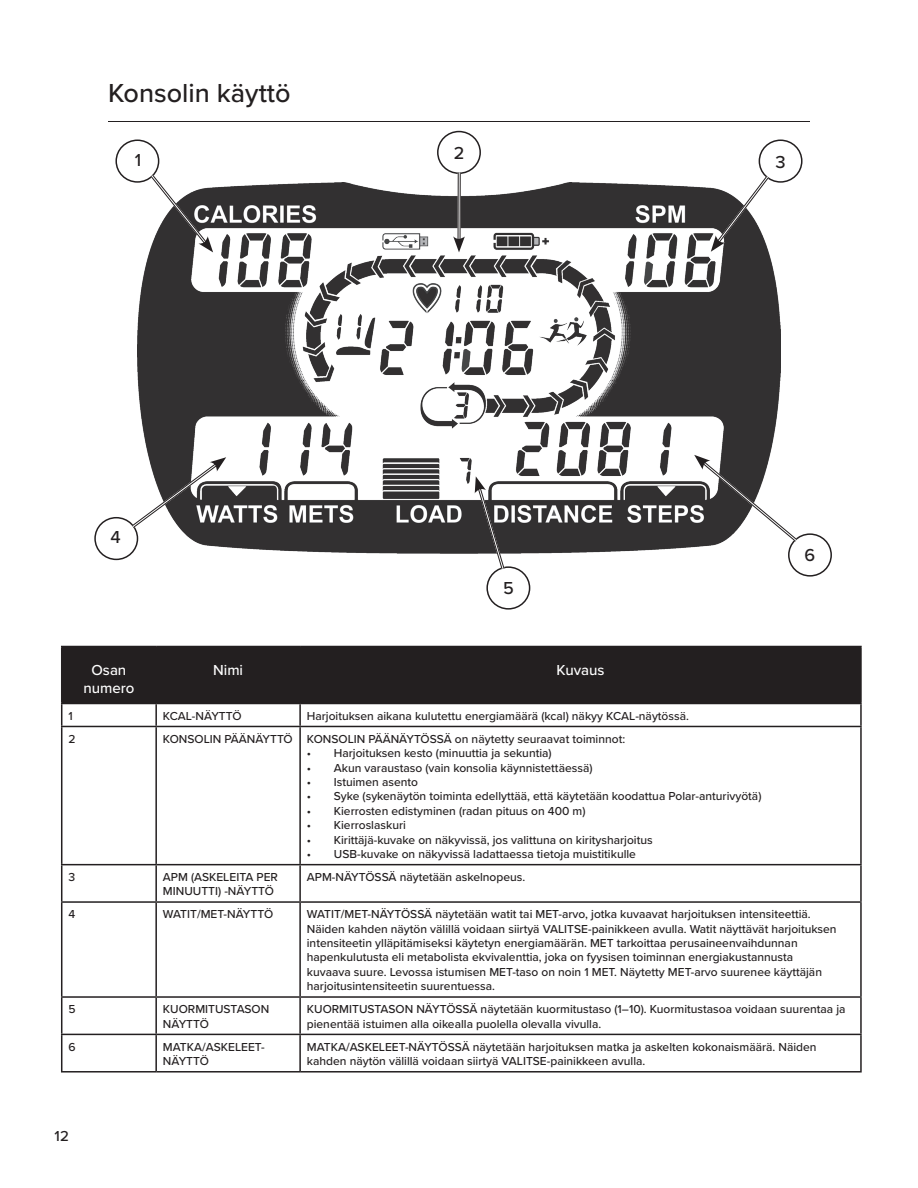
<style>
.page{position:relative;width:918px;height:1188px;background:#fff}
.page>*{position:absolute;margin:0;border:0;box-sizing:border-box;transform-origin:0 0}
.Section_Title{font:500 27px "Proxima Nova";color:#231f20}
.T5_Overview_Text{font:500 18px "Proxima Nova";color:#231f20}
.T5_Overview_Text-2{font:500 15px/18px "Proxima Nova";color:#fff;text-align:center}
.t1{font:500 15px "Proxima Nova";color:#231f20}
.T5_Overview_Text-3{font:500 12px/14.4px "Proxima Nova";color:#231f20}
</style>
<div class="page">
<hr style="left:108px;top:121px;width:702px;height:1px;background:#231f20">
<img style="left:137px;top:182px;width:644px;height:372px">
<div style="left:62px;top:647px;width:798px;height:56px;background:#231f20"></div>
<hr style="left:156px;top:646px;width:144px;height:1px;background:#231f20">
<hr style="left:300px;top:646px;width:562px;height:1px;background:#231f20">
<hr style="left:299px;top:647px;width:2px;height:56px;background:#231f20">
<hr style="left:860px;top:647px;width:2px;height:56px;background:#231f20">
<hr style="left:156px;top:703px;width:144px;height:1px;background:#231f20">
<hr style="left:155px;top:704px;width:2px;height:22px;background:#231f20">
<hr style="left:300px;top:703px;width:562px;height:1px;background:#231f20">
<hr style="left:299px;top:704px;width:2px;height:22px;background:#231f20">
<hr style="left:61px;top:726px;width:95px;height:1px;background:#231f20">
<hr style="left:156px;top:726px;width:144px;height:1px;background:#231f20">
<hr style="left:155px;top:727px;width:2px;height:137px;background:#231f20">
<hr style="left:300px;top:726px;width:562px;height:1px;background:#231f20">
<hr style="left:299px;top:727px;width:2px;height:137px;background:#231f20">
<hr style="left:61px;top:864px;width:95px;height:1px;background:#231f20">
<hr style="left:156px;top:864px;width:144px;height:1px;background:#231f20">
<hr style="left:155px;top:865px;width:2px;height:36px;background:#231f20">
<hr style="left:300px;top:864px;width:562px;height:1px;background:#231f20">
<hr style="left:299px;top:865px;width:2px;height:36px;background:#231f20">
<hr style="left:61px;top:901px;width:95px;height:2px;background:#231f20">
<hr style="left:156px;top:901px;width:144px;height:2px;background:#231f20">
<hr style="left:155px;top:903px;width:2px;height:93px;background:#231f20">
<hr style="left:300px;top:901px;width:562px;height:2px;background:#231f20">
<hr style="left:299px;top:903px;width:2px;height:93px;background:#231f20">
<hr style="left:61px;top:996px;width:95px;height:2px;background:#231f20">
<hr style="left:156px;top:996px;width:144px;height:2px;background:#231f20">
<hr style="left:155px;top:998px;width:2px;height:36px;background:#231f20">
<hr style="left:300px;top:996px;width:562px;height:2px;background:#231f20">
<hr style="left:299px;top:998px;width:2px;height:36px;background:#231f20">
<hr style="left:61px;top:1034px;width:95px;height:1px;background:#231f20">
<hr style="left:156px;top:1034px;width:144px;height:1px;background:#231f20">
<hr style="left:155px;top:1035px;width:2px;height:36px;background:#231f20">
<hr style="left:300px;top:1034px;width:562px;height:1px;background:#231f20">
<hr style="left:299px;top:1035px;width:2px;height:36px;background:#231f20">
<hr style="left:61px;top:646px;width:95px;height:1px;background:#231f20">
<hr style="left:61px;top:647px;width:1px;height:56px;background:#231f20">
<hr style="left:155px;top:647px;width:2px;height:56px;background:#231f20">
<hr style="left:61px;top:703px;width:95px;height:1px;background:#231f20">
<svg style="left:61px;top:704px;width:1px;height:22px"></svg>
<hr style="left:860px;top:704px;width:2px;height:22px;background:#231f20">
<hr style="left:61px;top:727px;width:1px;height:137px;background:#231f20">
<hr style="left:860px;top:727px;width:2px;height:137px;background:#231f20">
<hr style="left:61px;top:865px;width:1px;height:36px;background:#231f20">
<hr style="left:860px;top:865px;width:2px;height:36px;background:#231f20">
<hr style="left:61px;top:903px;width:1px;height:93px;background:#231f20">
<hr style="left:860px;top:903px;width:2px;height:93px;background:#231f20">
<hr style="left:61px;top:998px;width:1px;height:36px;background:#231f20">
<hr style="left:860px;top:998px;width:2px;height:36px;background:#231f20">
<hr style="left:61px;top:1035px;width:1px;height:36px;background:#231f20">
<hr style="left:860px;top:1035px;width:2px;height:36px;background:#231f20">
<hr style="left:61px;top:1071px;width:95px;height:2px;background:#231f20">
<hr style="left:156px;top:1071px;width:144px;height:2px;background:#231f20">
<hr style="left:300px;top:1071px;width:562px;height:2px;background:#231f20">
<div style="left:115px;top:139px;width:44px;height:44px;border:2px solid #231f20;border-radius:50%"></div>
<div style="left:437px;top:131px;width:44px;height:43px;border:2px solid #231f20;border-radius:50%"></div>
<div style="left:759px;top:139px;width:44px;height:44px;border:2px solid #231f20;border-radius:50%"></div>
<div style="left:94px;top:517px;width:44px;height:43px;border:2px solid #231f20;border-radius:50%"></div>
<div style="left:486px;top:566px;width:44px;height:44px;border:2px solid #231f20;border-radius:50%"></div>
<div style="left:788px;top:533px;width:44px;height:44px;border:2px solid #231f20;border-radius:50%"></div>
<svg style="left:147px;top:171px;width:66px;height:81px"></svg>
<hr style="left:458px;top:173px;width:3px;height:69px;background:#fff">
<hr style="left:460px;top:173px;width:1px;height:69px;background:#231f20">
<hr style="left:458px;top:172px;width:1px;height:70px;background:#231f20">
<svg style="left:453px;top:236px;width:12px;height:16px"></svg>
<svg style="left:711px;top:173px;width:61px;height:79px"></svg>
<svg style="left:129px;top:457px;width:97px;height:74px"></svg>
<svg style="left:694px;top:455px;width:106px;height:90px"></svg>
<svg style="left:475px;top:476px;width:32px;height:97px"></svg>
<p class="Section_Title" style="left:108px;top:73px;width:184px">Konsolin käyttö</p>
<p class="T5_Overview_Text" style="left:135px;top:147px;width:8px">1</p>
<p class="T5_Overview_Text" style="left:110px;top:524px;width:12px">4</p>
<p class="T5_Overview_Text" style="left:454px;top:140px;width:12px">2</p>
<p class="T5_Overview_Text" style="left:503px;top:575px;width:12px">5</p>
<p class="T5_Overview_Text-2" style="left:83px;top:661px;width:53px">Osan numero</p>
<p class="T5_Overview_Text-2" style="left:213px;top:661px;width:31px">Nimi</p>
<p class="T5_Overview_Text-2" style="left:556px;top:661px;width:50px">Kuvaus</p>
<p class="T5_Overview_Text" style="left:775px;top:148px;width:12px">3</p>
<p class="T5_Overview_Text" style="left:805px;top:541px;width:12px">6</p>
<p class="T5_Overview_Text-3" style="left:68px;top:708px;width:6px">1</p>
<p class="T5_Overview_Text-3" style="left:163px;top:708px;width:80px">KCAL-NÄYTTÖ</p>
<p class="T5_Overview_Text-3" style="left:307px;top:708px;width:384px">Harjoituksen aikana kulutettu energiamäärä (kcal) näkyy KCAL-näytössä.</p>
<p class="T5_Overview_Text-3" style="left:68px;top:731px;width:9px">2</p>
<p class="T5_Overview_Text-3" style="left:163px;top:731px;width:131px">KONSOLIN PÄÄNÄYTTÖ</p>
<p class="T5_Overview_Text-3" style="left:307px;top:731px;width:320px">KONSOLIN PÄÄNÄYTÖSSÄ on näytetty seuraavat toiminnot:</p>
<p class="T5_Overview_Text-3" style="left:307px;top:745px;width:246px">• Harjoituksen kesto (minuuttia ja sekuntia)</p>
<p class="T5_Overview_Text-3" style="left:307px;top:760px;width:287px">• Akun varaustaso (vain konsolia käynnistettäessä)</p>
<p class="T5_Overview_Text-3" style="left:307px;top:774px;width:113px">• Istuimen asento</p>
<p class="T5_Overview_Text-3" style="left:307px;top:789px;width:456px">• Syke (sykenäytön toiminta edellyttää, että käytetään koodattua Polar-anturivyötä)</p>
<p class="T5_Overview_Text-3" style="left:307px;top:803px;width:280px">• Kierrosten edistyminen (radan pituus on 400 m)</p>
<p class="T5_Overview_Text-3" style="left:307px;top:817px;width:101px">• Kierroslaskuri</p>
<p class="T5_Overview_Text-3" style="left:307px;top:832px;width:347px">• Kirittäjä-kuvake on näkyvissä, jos valittuna on kiritysharjoitus</p>
<p class="T5_Overview_Text-3" style="left:307px;top:846px;width:331px">• USB-kuvake on näkyvissä ladattaessa tietoja muistitikulle</p>
<p class="T5_Overview_Text-3" style="left:68px;top:869px;width:8px">3</p>
<p class="T5_Overview_Text-3" style="left:163px;top:869px;width:117px">APM (ASKELEITA PER<br>MINUUTTI) -NÄYTTÖ</p>
<p class="T5_Overview_Text-3" style="left:307px;top:869px;width:220px">APM-NÄYTÖSSÄ näytetään askelnopeus.</p>
<p class="T5_Overview_Text-3" style="left:68px;top:907px;width:8px">4</p>
<p class="T5_Overview_Text-3" style="left:163px;top:907px;width:112px">WATIT/MET-NÄYTTÖ</p>
<p class="T5_Overview_Text-3" style="left:307px;top:907px;width:531px">WATIT/MET-NÄYTÖSSÄ näytetään watit tai MET-arvo, jotka kuvaavat harjoituksen intensiteettiä.<br>Näiden kahden näytön välillä voidaan siirtyä VALITSE-painikkeen avulla. Watit näyttävät harjoituksen intensiteetin ylläpitämiseksi käytetyn energiamäärän. MET tarkoittaa perusaineenvaihdunnan hapenkulutusta eli metabolista ekvivalenttia, joka on fyysisen toiminnan energiakustannusta kuvaava suure. Levossa istumisen MET-taso on noin 1 MET. Näytetty MET-arvo suurenee käyttäjän harjoitusintensiteetin suurentuessa.</p>
<p class="T5_Overview_Text-3" style="left:68px;top:1002px;width:9px">5</p>
<p class="T5_Overview_Text-3" style="left:163px;top:1002px;width:108px">KUORMITUSTASON<br>NÄYTTÖ</p>
<p class="T5_Overview_Text-3" style="left:307px;top:1002px;width:540px">KUORMITUSTASON NÄYTÖSSÄ näytetään kuormitustaso (1–10). Kuormitustasoa voidaan suurentaa ja pienentää istuimen alla oikealla puolella olevalla vivulla.</p>
<p class="T5_Overview_Text-3" style="left:68px;top:1039px;width:9px">6</p>
<p class="T5_Overview_Text-3" style="left:163px;top:1039px;width:103px">MATKA/ASKELEET-<br>NÄYTTÖ</p>
<p class="T5_Overview_Text-3" style="left:307px;top:1039px;width:511px">MATKA/ASKELEET-NÄYTÖSSÄ näytetään harjoituksen matka ja askelten kokonaismäärä. Näiden kahden näytön välillä voidaan siirtyä VALITSE-painikkeen avulla.</p>
<p class="t1" style="left:55px;top:1125px;width:16px">12</p>
</div>
